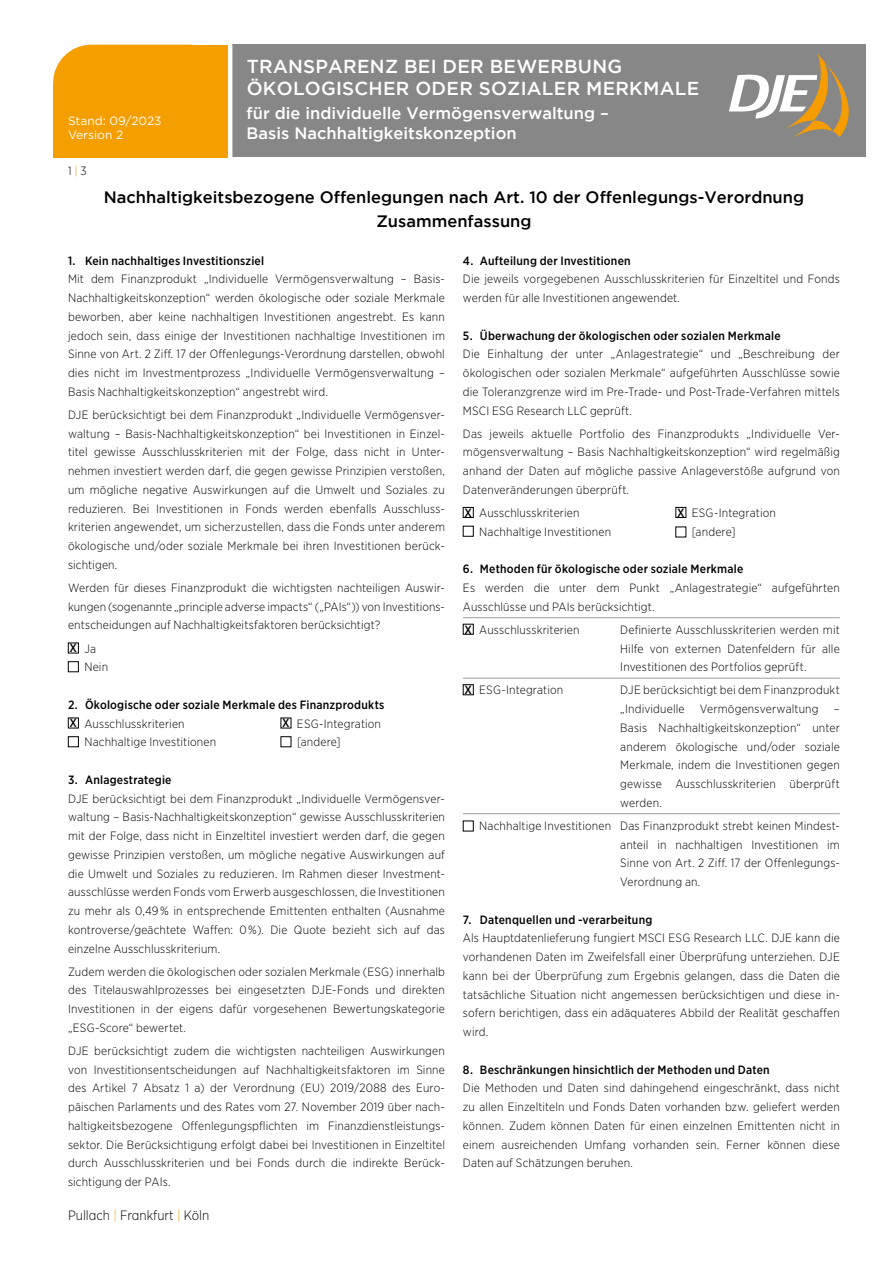
<style>
.page{position:relative;width:893px;height:1263px;background:#fff}
.page>*{position:absolute;margin:0;border:0;box-sizing:border-box;transform-origin:0 0}
.t1{font:500 18.75px/22.5px "Gotham";letter-spacing:.015em;color:#fff}
.t2{font:500 16.5px/24px "Gotham";color:#000;text-align:center}
.t3{font:500 16.5px/19.8px "Gotham";color:#fff}
.t4{font:300 13.5px "Gotham Narrow";color:#000}
.t5{font:300 12px/18.8px "Gotham Narrow";letter-spacing:.015em;color:#000;text-align:justify}
.t6{font:500 12px/18.8px "Gotham Narrow";letter-spacing:.02em;color:#000}
.t7{font:12px/14.4px "Gotham";color:#fff}
.s1{color:#f59e00}
.s2{font-weight:500}
.s3{font-weight:300}
</style>
<div class="page">
<div style="left:232px;top:45px;width:633px;height:112px;background:#878787"></div>
<div style="left:53px;top:45px;width:174px;height:110px;background:#f59e00;border-radius:38px"></div>
<div style="left:149px;top:45px;width:79px;height:111px;background:#f59e00"></div>
<div style="left:54px;top:85px;width:174px;height:71px;background:#f59e00"></div>
<svg style="left:729px;top:54px;width:120px;height:84px"></svg>
<div style="left:68px;top:643px;width:11px;height:10px;border:1px solid #000"></div>
<div style="left:68px;top:661px;width:11px;height:11px;border:1px solid #000"></div>
<div style="left:68px;top:718px;width:11px;height:10px;border:1px solid #000"></div>
<div style="left:68px;top:736px;width:11px;height:11px;border:1px solid #000"></div>
<div style="left:281px;top:736px;width:10px;height:11px;border:1px solid #000"></div>
<hr style="left:463px;top:617px;width:377px;height:1px;background:#9d9d9c">
<hr style="left:463px;top:678px;width:377px;height:1px;background:#9d9d9c">
<hr style="left:463px;top:813px;width:377px;height:1px;background:#9d9d9c">
<div style="left:463px;top:507px;width:11px;height:11px;border:1px solid #000"></div>
<div style="left:675px;top:507px;width:11px;height:11px;border:1px solid #000"></div>
<div style="left:463px;top:526px;width:11px;height:10px;border:1px solid #000"></div>
<div style="left:463px;top:624px;width:11px;height:10px;border:1px solid #000"></div>
<div style="left:463px;top:684px;width:11px;height:11px;border:1px solid #000"></div>
<div style="left:463px;top:821px;width:11px;height:10px;border:1px solid #000"></div>
<p class="t7" style="left:68px;top:113px;width:95px">Stand: 09/2023<br>Version 2</p>
<p class="t5" style="left:68px;top:162px;width:20px">1 <span class="s1">|</span> 3</p>
<h1 class="t1" style="left:247px;top:55px;width:454px">TRANSPARENZ BEI DER BEWERBUNG<br>ÖKOLOGISCHER ODER SOZIALER MERKMALE</h1>
<h2 class="t3" style="left:247px;top:103px;width:364px">für die individuelle Vermögensverwaltung –<br>Basis Nachhaltigkeitskonzeption</h2>
<h2 class="t2" style="left:104px;top:185px;width:702px">Nachhaltigkeitsbezogene Offenlegungen nach Art. 10 der Offenlegungs-Verordnung<br>Zusammenfassung</h2>
<p class="t6" style="left:68px;top:251px;width:198px">1. Kein nachhaltiges Investitionsziel</p>
<p class="t5" style="left:68px;top:270px;width:378px">Mit dem Finanzprodukt „Individuelle Vermögensverwaltung – Basis-Nachhaltigkeitskonzeption“ werden ökologische oder soziale Merkmale beworben, aber keine nachhaltigen Investitionen angestrebt. Es kann jedoch sein, dass einige der Investitionen nachhaltige Investitionen im Sinne von Art. 2 Ziff. 17 der Offenlegungs-Verordnung darstellen, obwohl dies nicht im Investmentprozess „Individuelle Vermögensverwaltung – Basis Nachhaltigkeitskonzeption“ angestrebt wird.</p>
<p class="t5" style="left:68px;top:405px;width:378px">DJE berücksichtigt bei dem Finanzprodukt „Individuelle Vermögensver&shy;waltung – Basis-Nachhaltigkeitskonzeption“ bei Investitionen in Einzel&shy;titel gewisse Ausschlusskriterien mit der Folge, dass nicht in Unter&shy;nehmen investiert werden darf, die gegen gewisse Prinzipien verstoßen, um mögliche negative Auswirkungen auf die Umwelt und Soziales zu reduzieren. Bei Investitionen in Fonds werden ebenfalls Ausschluss&shy;kriterien angewendet, um sicherzustellen, dass die Fonds unter anderem ökologische und/oder soziale Merkmale bei ihren Investitionen berück&shy;sichtigen.</p>
<p class="t5" style="left:68px;top:578px;width:378px">Werden für dieses Finanzprodukt die wichtigsten nachteiligen Auswir&shy;kungen (sogenannte „principle adverse impacts“ („PAIs“)) von Investitions&shy;entscheidungen auf Nachhaltigkeitsfaktoren berücksichtigt?</p>
<p class="t5" style="left:84px;top:639px;width:25px;text-indent:-15px"><span class="s2">X</span> Ja<br>Nein</p>
<p class="t6" style="left:68px;top:695px;width:318px">2. Ökologische oder soziale Merkmale des Finanzprodukts<br>X <span class="s3">Ausschlusskriterien</span></p>
<p class="t5" style="left:282px;top:714px;width:100px"><span class="s2">X</span> ESG-Integration</p>
<p class="t5" style="left:84px;top:732px;width:133px">Nachhaltige Investitionen</p>
<p class="t5" style="left:297px;top:732px;width:45px">[andere]</p>
<p class="t6" style="left:68px;top:770px;width:105px">3. Anlagestrategie</p>
<p class="t5" style="left:68px;top:789px;width:378px">DJE berücksichtigt bei dem Finanzprodukt „Individuelle Vermögensver&shy;waltung – Basis-Nachhaltigkeitskonzeption“ gewisse Ausschlusskriterien mit der Folge, dass nicht in Einzeltitel investiert werden darf, die gegen gewisse Prinzipien verstoßen, um mögliche negative Auswirkungen auf die Umwelt und Soziales zu reduzieren. Im Rahmen dieser Investment&shy;ausschlüsse werden Fonds vom Erwerb ausgeschlossen, die Investitionen zu mehr als 0,49 % in entsprechende Emittenten enthalten (Ausnahme kontroverse/geächtete Waffen: 0 %). Die Quote bezieht sich auf das einzelne Ausschlusskriterium.</p>
<p class="t5" style="left:68px;top:962px;width:378px">Zudem werden die ökologischen oder sozialen Merkmale (ESG) innerhalb des Titelauswahlprozesses bei eingesetzten DJE-Fonds und direkten Investitionen in der eigens dafür vorgesehenen Bewertungskategorie „ESG-Score“ bewertet.</p>
<p class="t5" style="left:68px;top:1041px;width:378px">DJE berücksichtigt zudem die wichtigsten nachteiligen Auswirkungen von Investitionsentscheidungen auf Nachhaltigkeitsfaktoren im Sinne des Artikel 7 Absatz 1 a) der Verordnung (EU) 2019/2088 des Euro&shy;päischen Parlaments und des Rates vom 27. November 2019 über nach&shy;haltigkeitsbezogene Offenlegungspflichten im Finanzdienstleistungs&shy;sektor. Die Berücksichtigung erfolgt dabei bei Investitionen in Einzeltitel durch Ausschlusskriterien und bei Fonds durch die indirekte Berück&shy;sichtigung der PAIs.</p>
<p class="t4" style="left:68px;top:1206px;width:143px">Pullach <span class="s1">|</span> Frankfurt <span class="s1">|</span> Köln</p>
<p class="t6" style="left:463px;top:251px;width:169px">4. Aufteilung der Investitionen</p>
<p class="t5" style="left:463px;top:270px;width:378px">Die jeweils vorgegebenen Ausschlusskriterien für Einzeltitel und Fonds werden für alle Investitionen angewendet.</p>
<p class="t6" style="left:463px;top:326px;width:319px">5. Überwachung der ökologischen oder sozialen Merkmale</p>
<p class="t5" style="left:463px;top:345px;width:378px">Die Einhaltung der unter „Anlagestrategie“ und „Beschreibung der ökologischen oder sozialen Merkmale“ aufgeführten Ausschlüsse sowie die Toleranzgrenze wird im Pre-Trade- und Post-Trade-Verfahren mittels MSCI ESG Research LLC geprüft.</p>
<p class="t5" style="left:463px;top:424px;width:378px">Das jeweils aktuelle Portfolio des Finanzprodukts „Individuelle Ver&shy;mögensverwaltung – Basis Nachhaltigkeitskonzeption“ wird regelmäßig anhand der Daten auf mögliche passive Anlageverstöße aufgrund von Datenveränderungen überprüft.</p>
<p class="t5" style="left:464px;top:503px;width:117px"><span class="s2">X</span> Ausschlusskriterien</p>
<p class="t5" style="left:677px;top:503px;width:100px"><span class="s2">X</span> ESG-Integration</p>
<p class="t5" style="left:479px;top:522px;width:133px">Nachhaltige Investitionen</p>
<p class="t5" style="left:692px;top:522px;width:45px">[andere]</p>
<p class="t6" style="left:463px;top:559px;width:282px">6. Methoden für ökologische oder soziale Merkmale</p>
<p class="t5" style="left:463px;top:578px;width:378px">Es werden die unter dem Punkt „Anlagestrategie“ aufgeführten<br>Ausschlüsse und PAIs berücksichtigt.</p>
<p class="t5" style="left:464px;top:620px;width:117px"><span class="s2">X</span> Ausschlusskriterien</p>
<p class="t5" style="left:620px;top:620px;width:221px">Definierte Ausschlusskriterien werden mit Hilfe von externen Datenfeldern für alle Investitionen des Portfolios geprüft.</p>
<p class="t5" style="left:464px;top:680px;width:100px"><span class="s2">X</span> ESG-Integration</p>
<p class="t5" style="left:620px;top:680px;width:221px">DJE berücksichtigt bei dem Finanzprodukt „Individuelle</p>
<p class="t5" style="left:700px;top:699px;width:120px">Vermögensverwaltung</p>
<p class="t5" style="left:620px;top:699px;width:221px;text-indent:214px">– Basis Nachhaltigkeitskonzeption“ unter anderem ökologische und/oder soziale Merkmale, indem die Investitionen gegen gewisse Ausschlusskriterien überprüft werden.</p>
<p class="t5" style="left:620px;top:816px;width:221px;text-indent:-141px">Nachhaltige Investitionen Das Finanzprodukt strebt keinen Mindest&shy;anteil in nachhaltigen Investitionen im Sinne von Art. 2 Ziff. 17 der Offenlegungs-Verordnung an.</p>
<p class="t6" style="left:463px;top:910px;width:191px">7. Datenquellen und -verarbeitung</p>
<p class="t5" style="left:463px;top:928px;width:378px">Als Hauptdatenlieferung fungiert MSCI ESG Research LLC. DJE kann die vorhandenen Daten im Zweifelsfall einer Überprüfung unterziehen. DJE kann bei der Überprüfung zum Ergebnis gelangen, dass die Daten die tatsächliche Situation nicht angemessen berücksichtigen und diese in&shy;sofern berichtigen, dass ein adäquateres Abbild der Realität geschaffen wird.</p>
<p class="t6" style="left:463px;top:1060px;width:308px">8. Beschränkungen hinsichtlich der Methoden und Daten</p>
<p class="t5" style="left:463px;top:1078px;width:378px">Die Methoden und Daten sind dahingehend eingeschränkt, dass nicht zu allen Einzeltiteln und Fonds Daten vorhanden bzw. geliefert werden können. Zudem können Daten für einen einzelnen Emittenten nicht in einem ausreichenden Umfang vorhanden sein. Ferner können diese Daten auf Schätzungen beruhen.</p>
</div>
